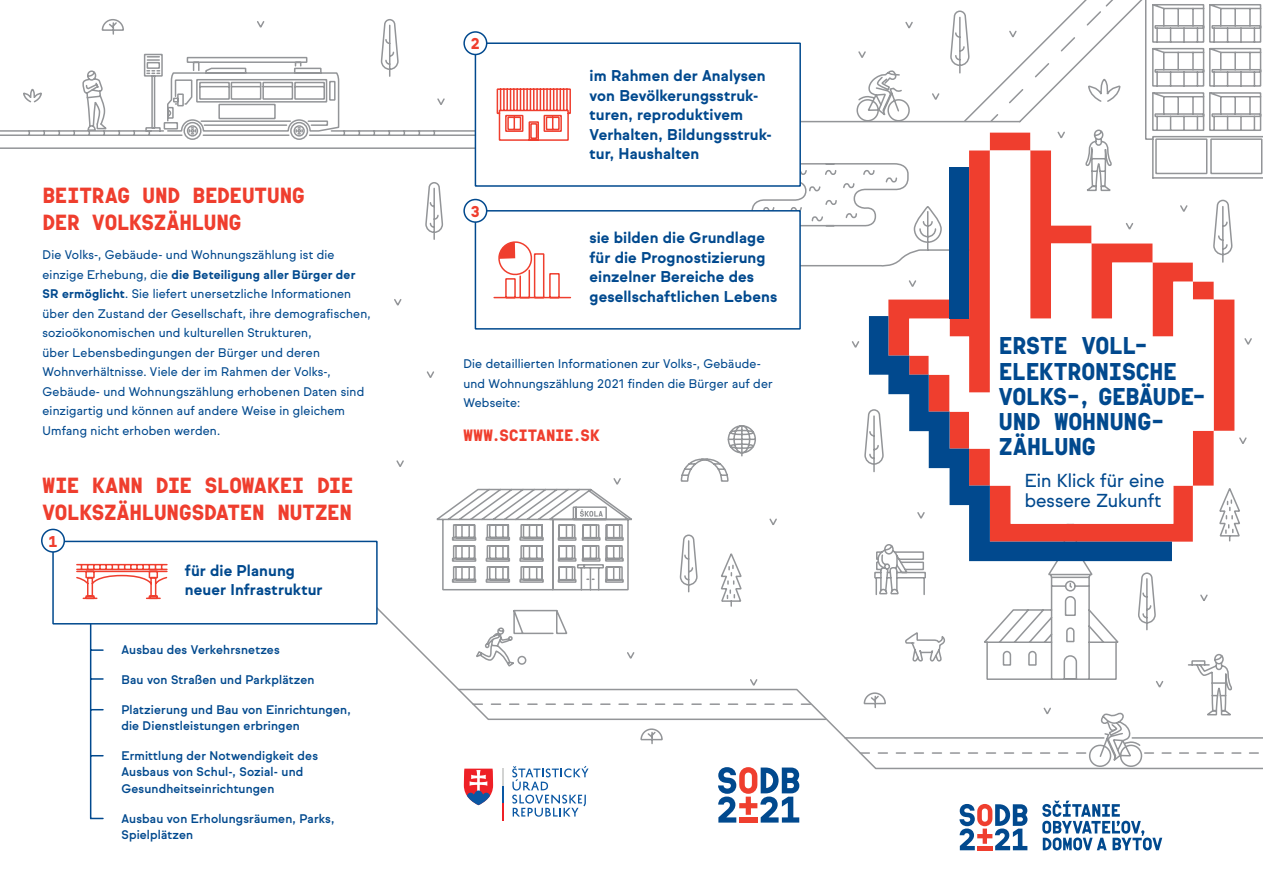
<style>
.page{position:relative;width:1263px;height:893px;background:#fff}
.page>*{position:absolute;margin:0;border:0;box-sizing:border-box;transform-origin:0 0}
.t1{font:900 23.25px/25px "Sul Mono";letter-spacing:-.01em;color:#01498e}
.t2{font:900 21px/27px "Sul Mono";letter-spacing:-.01em;color:#ef3e2e}
.t3{font:18px/19.5px "Sul Sans";letter-spacing:-.005em;color:#01498e}
.t4{font:900 15.75px "Sul Mono";letter-spacing:-.005em;color:#ef3e2e}
.t5{font:700 15px/19.5px "Sul Sans";letter-spacing:.005em;color:#01498e}
.t6{font:900 15px "Sul Mono";color:#ef3e2e}
.t7{font:12px/19.5px "Sul Sans";letter-spacing:.015em;color:#01498e}
.t8{font:500 12px/16.5px "Sul Sans";letter-spacing:.01em;color:#01498e}
.s1{font-weight:700}
</style>
<div class="page">
<svg style="left:0;top:19px;width:475px;height:131px"></svg>
<svg style="left:888px;top:299px;width:346px;height:243px;fill:#ef3e2e"></svg>
<svg style="left:909px;top:269px;width:305px;height:255px"></svg>
<div style="left:949px;top:167px;width:20px;height:152px;background:#01498e"></div>
<svg style="left:869px;top:316px;width:303px;height:243px"></svg>
<div style="left:475px;top:42px;width:326px;height:145px;background:#fff;border:2px solid #01498e"></div>
<div style="left:464px;top:32px;width:23px;height:23px;background:#fff;border-radius:50%"></div>
<div style="left:463px;top:31px;width:24px;height:24px;border:2px solid #01498e;border-radius:50%"></div>
<svg style="left:496px;top:88px;width:75px;height:53px"></svg>
<div style="left:475px;top:210px;width:326px;height:120px;background:#fff;border:2px solid #01498e"></div>
<div style="left:464px;top:200px;width:23px;height:22px;background:#fff;border-radius:50%"></div>
<div style="left:463px;top:199px;width:24px;height:24px;border:2px solid #01498e;border-radius:50%"></div>
<svg style="left:493px;top:241px;width:79px;height:58px"></svg>
<svg style="left:328px;top:559px;width:904px;height:130px"></svg>
<svg style="left:457px;top:688px;width:806px;height:82px"></svg>
<svg style="left:473px;top:703px;width:337px;height:2px"></svg>
<svg style="left:394px;top:182px;width:50px;height:285px"></svg>
<svg style="left:680px;top:425px;width:76px;height:57px"></svg>
<svg style="left:769px;top:518px;width:8px;height:7px"></svg>
<svg style="left:749px;top:678px;width:10px;height:10px"></svg>
<svg style="left:626px;top:651px;width:10px;height:10px"></svg>
<svg style="left:432px;top:478px;width:204px;height:113px"></svg>
<svg style="left:679px;top:534px;width:64px;height:74px"></svg>
<svg style="left:474px;top:609px;width:95px;height:61px"></svg>
<svg style="left:512px;top:766px;width:76px;height:51px"></svg>
<svg style="left:464px;top:769px;width:29px;height:36px"></svg>
<svg style="left:502px;top:769px;width:1px;height:52px"></svg>
<hr style="left:90px;top:597px;width:1px;height:221px;background:#01498e">
<svg style="left:91px;top:818px;width:12px;height:1px"></svg>
<svg style="left:91px;top:755px;width:12px;height:1px"></svg>
<svg style="left:91px;top:709px;width:12px;height:1px"></svg>
<svg style="left:91px;top:678px;width:12px;height:2px"></svg>
<svg style="left:91px;top:649px;width:12px;height:2px"></svg>
<svg style="left:718px;top:767px;width:81px;height:56px"></svg>
<svg style="left:640px;top:728px;width:23px;height:17px"></svg>
<div style="left:52px;top:541px;width:326px;height:83px;background:#fff;border:2px solid #01498e"></div>
<svg style="left:76px;top:563px;width:92px;height:37px"></svg>
<div style="left:42px;top:529px;width:22px;height:23px;background:#fff;border-radius:50%"></div>
<div style="left:41px;top:529px;width:24px;height:24px;border:2px solid #01498e;border-radius:50%"></div>
<svg style="left:1042px;top:801px;width:120px;height:49px"></svg>
<svg style="left:959px;top:804px;width:68px;height:46px"></svg>
<svg style="left:751px;top:0;width:512px;height:269px"></svg>
<svg style="left:909px;top:279px;width:8px;height:10px"></svg>
<svg style="left:852px;top:341px;width:8px;height:7px"></svg>
<svg style="left:916px;top:511px;width:10px;height:10px"></svg>
<svg style="left:1042px;top:706px;width:10px;height:11px"></svg>
<svg style="left:1154px;top:679px;width:10px;height:11px"></svg>
<svg style="left:1199px;top:593px;width:10px;height:11px"></svg>
<svg style="left:1239px;top:437px;width:8px;height:7px"></svg>
<svg style="left:1244px;top:338px;width:8px;height:7px"></svg>
<svg style="left:864px;top:408px;width:20px;height:65px"></svg>
<h2 class="t2" style="left:43px;top:182px;width:264px">BEITRAG UND BEDEUTUNG<br>DER VOLKSZÄHLUNG</h2>
<p class="t7" style="left:43px;top:245px;width:330px">Die Volks-, Gebäude- und Wohnungszählung ist die einzige Erhebung, die <span class="s1">die Beteiligung aller Bürger der SR ermöglicht</span>. Sie liefert unersetzliche Informationen über den Zustand der Gesellschaft, ihre demografischen, sozioökonomischen und kulturellen Strukturen,<br>über Lebensbedingungen der Bürger und deren Wohnverhältnisse. Viele der im Rahmen der Volks-, Gebäude- und Wohnungszählung erhobenen Daten sind einzigartig und können auf andere Weise in gleichem Umfang nicht erhoben werden.</p>
<h2 class="t2" style="left:43px;top:472px;width:312px">WIE KANN DIE SLOWAKEI DIE<br>VOLKSZÄHLUNGSDATEN NUTZEN</h2>
<p class="t6" style="left:48px;top:532px;width:10px">1</p>
<p class="t5" style="left:185px;top:561px;width:139px">für die Planung neuer Infrastruktur</p>
<p class="t8" style="left:121px;top:642px;width:160px">Ausbau des Verkehrsnetzes</p>
<p class="t8" style="left:121px;top:671px;width:195px">Bau von Straßen und Parkplätzen</p>
<p class="t8" style="left:121px;top:701px;width:231px">Platzierung und Bau von Einrichtungen, die Dienstleistungen erbringen</p>
<p class="t8" style="left:121px;top:747px;width:198px">Ermittlung der Notwendigkeit des<br>Ausbaus von Schul-, Sozial- und<br>Gesundheitseinrichtungen</p>
<p class="t8" style="left:121px;top:810px;width:214px">Ausbau von Erholungsräumen, Parks,<br>Spielplätzen</p>
<p class="t6" style="left:471px;top:35px;width:10px">2</p>
<p class="t6" style="left:471px;top:202px;width:10px">3</p>
<p class="t5" style="left:589px;top:66px;width:184px">im Rahmen der Analysen von Bevölkerungsstruk&shy;turen, reproduktivem<br>Verhalten, Bildungsstruk&shy;tur, Haushalten</p>
<p class="t5" style="left:589px;top:229px;width:189px">sie bilden die Grundlage für die Prognostizierung einzelner Bereiche des gesellschaftlichen Lebens</p>
<p class="t7" style="left:463px;top:354px;width:311px">Die detaillierten Informationen zur Volks-, Gebäude&shy;und Wohnungszählung 2021 finden die Bürger auf der<br>Webseite:</p>
<h3 class="t4" style="left:463px;top:425px;width:138px">WWW.SCITANIE.SK</h3>
<h1 class="t1" style="left:999px;top:334px;width:209px">ERSTE VOLL-<br>ELEKTRONISCHE<br>VOLKS-, GEBÄUDE-<br>UND WOHNUNG-<br>ZÄHLUNG</h1>
<h3 class="t3" style="left:1025px;top:471px;width:141px">Ein Klick für eine bessere Zukunft</h3>
</div>
